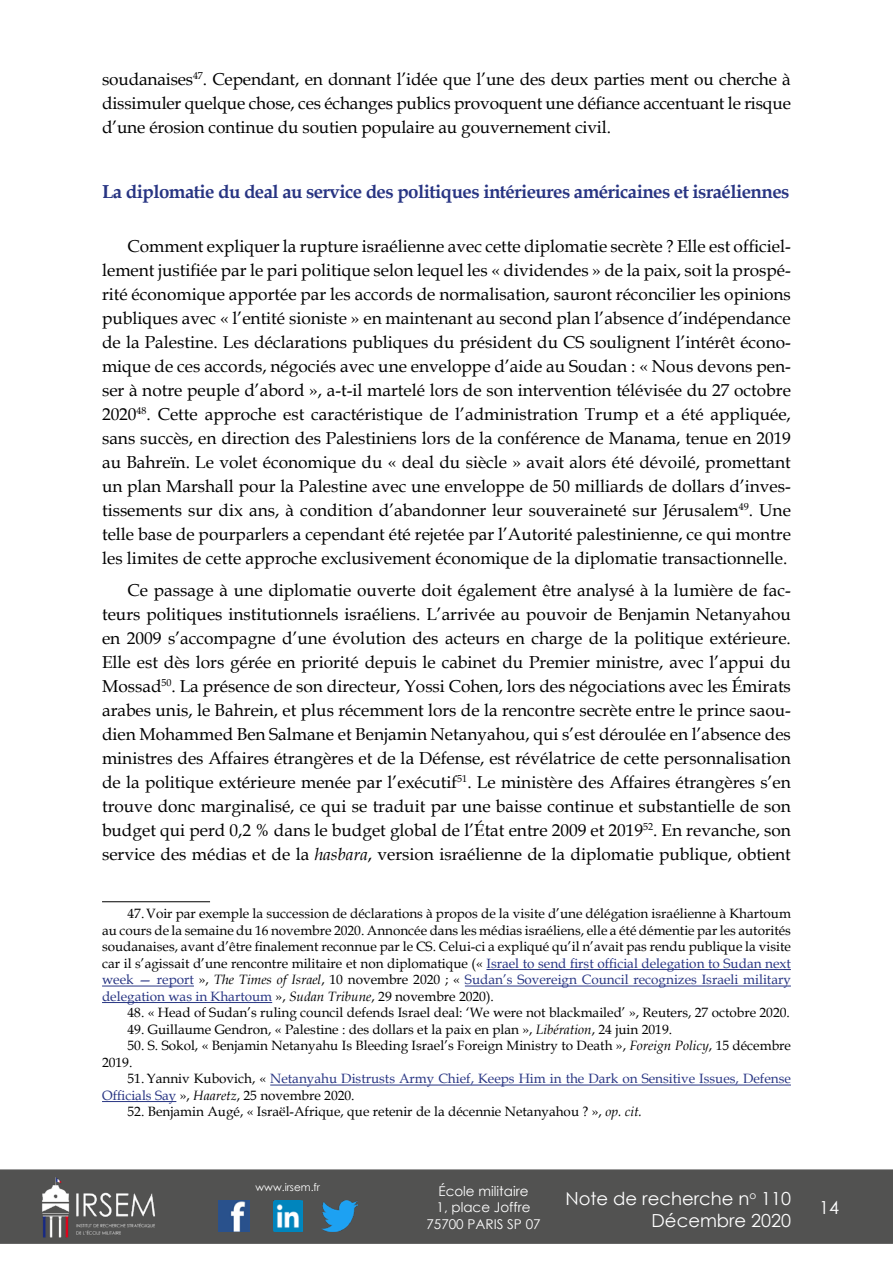
<style>
.page{position:relative;width:893px;height:1263px;background:#fff}
.page>*{position:absolute;margin:0;border:0;box-sizing:border-box;transform-origin:0 0}
.t1{font:700 18.75px "Book Antiqua";letter-spacing:-.03em;color:#283583}
.t2{font:18px/21.6px "Century Gothic";color:#fff;text-align:right}
.t3{font:17.25px/24px "Book Antiqua";color:#000;text-align:justify}
.t4{font:13.5px/16.5px "Book Antiqua";color:#000;text-align:justify}
.t5{font:13.5px/16.5px "Book Antiqua";color:#283583}
.t6{font:13.5px/16.2px "Century Gothic";color:#fff;text-align:center}
.t7{font:10.5px "Century Gothic";color:#fff}
.s1{font-style:italic}
.s2{color:#283583}
.s3{color:#000}
.s4{font-style:italic;color:#000}
</style>
<div class="page">
<div style="left:0;top:1169px;width:893px;height:75px;background:#525251"></div>
<img style="left:39px;top:1169px;width:117px;height:75px">
<img style="left:322px;top:1200px;width:36px;height:32px">
<img style="left:218px;top:1200px;width:31px;height:32px">
<img style="left:274px;top:1200px;width:28px;height:32px">
<hr style="left:102px;top:901px;width:108px;height:1px;background:#000">
<hr style="left:486px;top:969px;width:305px;height:1px;background:#283583">
<hr style="left:102px;top:986px;width:92px;height:1px;background:#283583">
<hr style="left:465px;top:986px;width:326px;height:1px;background:#283583">
<hr style="left:102px;top:1002px;width:170px;height:1px;background:#283583">
<hr style="left:270px;top:1085px;width:521px;height:1px;background:#283583">
<hr style="left:102px;top:1101px;width:74px;height:1px;background:#283583">
<p class="t3" style="left:102px;top:67px;width:690px">soudanaises<sup>47</sup>. Cependant, en donnant l’idée que l’une des deux parties ment ou cherche à dissimuler quelque chose, ces échanges publics provoquent une défiance accentuant le risque d’une érosion continue du soutien populaire au gouvernement civil.</p>
<p class="t1" style="left:102px;top:179px;width:689px">La diplomatie du deal au service des politiques intérieures américaines et israéliennes</p>
<p class="t3" style="left:102px;top:233px;width:690px;text-indent:26px">Comment expliquer la rupture israélienne avec cette diplomatie secrète ? Elle est officiel&shy;lement justifiée par le pari politique selon lequel les « dividendes » de la paix, soit la prospé&shy;rité économique apportée par les accords de normalisation, sauront réconcilier les opinions publiques avec « l’entité sioniste » en maintenant au second plan l’absence d’indépendance de la Palestine. Les déclarations publiques du président du CS soulignent l’intérêt écono&shy;mique de ces accords, négociés avec une enveloppe d’aide au Soudan : « Nous devons pen&shy;ser à notre peuple d’abord », a-t-il martelé lors de son intervention télévisée du 27 octobre 2020<sup>48</sup>. Cette approche est caractéristique de l’administration Trump et a été appliquée, sans succès, en direction des Palestiniens lors de la conférence de Manama, tenue en 2019 au Bahreïn. Le volet économique du « deal du siècle » avait alors été dévoilé, promettant un plan Marshall pour la Palestine avec une enveloppe de 50 milliards de dollars d’inves&shy;tissements sur dix ans, à condition d’abandonner leur souveraineté sur Jérusalem<sup>49</sup>. Une telle base de pourparlers a cependant été rejetée par l’Autorité palestinienne, ce qui montre les limites de cette approche exclusivement économique de la diplomatie transactionnelle.</p>
<p class="t3" style="left:102px;top:578px;width:690px;text-indent:26px">Ce passage à une diplomatie ouverte doit également être analysé à la lumière de fac&shy;teurs politiques institutionnels israéliens. L’arrivée au pouvoir de Benjamin Netanyahou en 2009 s’accompagne d’une évolution des acteurs en charge de la politique extérieure.<br>Elle est dès lors gérée en priorité depuis le cabinet du Premier ministre, avec l’appui du Mossad<sup>50</sup>. La présence de son directeur, Yossi Cohen, lors des négociations avec les Émirats arabes unis, le Bahrein, et plus récemment lors de la rencontre secrète entre le prince saou&shy;dien Mohammed Ben Salmane et Benjamin Netanyahou, qui s’est déroulée en l’absence des ministres des Affaires étrangères et de la Défense, est révélatrice de cette personnalisation de la politique extérieure menée par l’exécutif<sup>51</sup>. Le ministère des Affaires étrangères s’en trouve donc marginalisé, ce qui se traduit par une baisse continue et substantielle de son budget qui perd 0,2 % dans le budget global de l’État entre 2009 et 2019<sup>52</sup>. En revanche, son service des médias et de la <span class="s1">hasbara</span>, version israélienne de la diplomatie publique, obtient</p>
<p class="t4" style="left:102px;top:905px;width:690px;text-indent:26px">47.Voir par exemple la succession de déclarations à propos de la visite d’une délégation israélienne à Khartoum au cours de la semaine du 16 novembre 2020. Annoncée dans les médias israéliens, elle a été démentie par les autorités soudanaises, avant d’être finalement reconnue par le CS. Celui-ci a expliqué qu’il n’avait pas rendu publique la visite car il s’agissait d’une rencontre militaire et non diplomatique (« <span class="s2">Israel to send first official delegation to Sudan next week — report</span> », <span class="s1">The Times of Israel</span>, 10 novembre 2020 ; « <span class="s2">Sudan’s Sovereign Council recognizes Israeli military delegation was in Khartoum</span> », <span class="s1">Sudan Tribune</span>, 29 novembre 2020).</p>
<p class="t4" style="left:128px;top:1004px;width:664px">48. « Head of Sudan’s ruling council defends Israel deal: ‘We were not blackmailed’ », Reuters, 27 octobre 2020.</p>
<p class="t4" style="left:128px;top:1020px;width:546px">49. Guillaume Gendron, « Palestine : des dollars et la paix en plan », <span class="s1">Libération</span>, 24 juin 2019.</p>
<p class="t4" style="left:102px;top:1037px;width:690px;text-indent:26px">50. S. Sokol, « Benjamin Netanyahu Is Bleeding Israel’s Foreign Ministry to Death », <span class="s1">Foreign Policy</span>, 15 décembre<br>2019.</p>
<p class="t5" style="left:102px;top:1070px;width:690px;text-indent:25px"><span class="s3">51. Yanniv Kubovich, «</span> Netanyahu Distrusts Army Chief, Keeps Him in the Dark on Sensitive Issues, Defense<br>Officials Say <span class="s3">»,</span> <span class="s4">Haaretz</span><span class="s3">, 25 novembre 2020.</span></p>
<p class="t4" style="left:128px;top:1103px;width:516px">52. Benjamin Augé, « Israël-Afrique, que retenir de la décennie Netanyahou ? », <span class="s1">op. cit.</span></p>
<p class="t7" style="left:256px;top:1179px;width:66px">www.irsem.fr</p>
<p class="t6" style="left:426px;top:1183px;width:116px">École militaire<br>1, place Joffre<br>75700 PARIS SP 07</p>
<p class="t2" style="left:565px;top:1187px;width:227px">Note de recherche n<sup>o</sup> 110<br>Décembre 2020</p>
<p class="t2" style="left:819px;top:1196px;width:21px">14</p>
</div>
